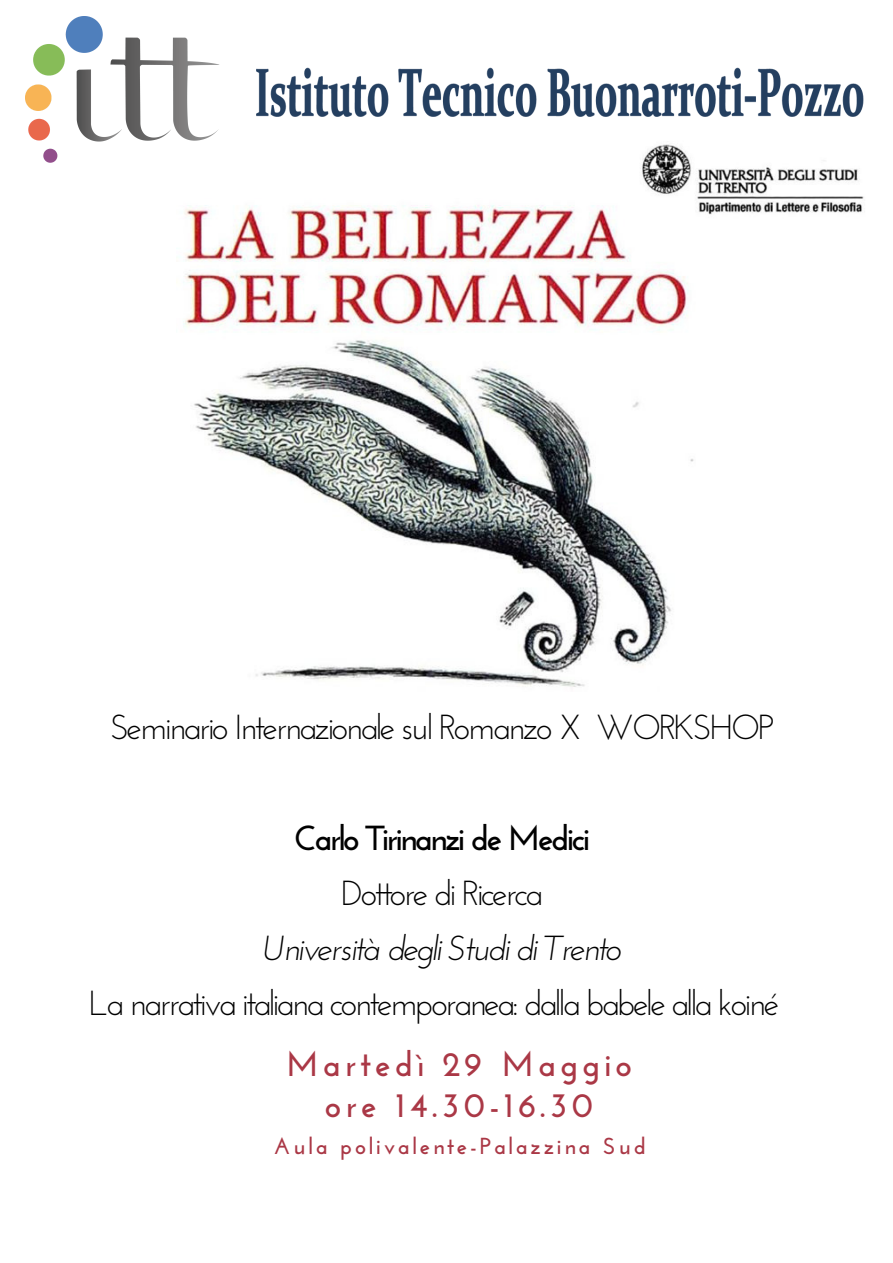
<style>
.page{position:relative;width:893px;height:1263px;background:#fff}
.page>*{position:absolute;margin:0;border:0;box-sizing:border-box;transform-origin:0 0}
.t1{font:34.72px "Josefin Sans";letter-spacing:-.07em;color:#000}
.t2{font:700 34.72px/40.5px "Josefin Sans";letter-spacing:.12em;color:#aa3846;text-align:center}
.t3{font:italic 34.72px "Josefin Sans";letter-spacing:-.07em;color:#000}
.t4{font:700 34.72px "Josefin Sans";letter-spacing:-.07em;color:#000}
.t5{font:700 23.17px "Josefin Sans";letter-spacing:.12em;color:#aa3846}
</style>
<div class="page">
<img style="left:26px;top:17px;width:194px;height:146px">
<img style="left:256px;top:67px;width:608px;height:50px">
<img style="left:183px;top:205px;width:511px;height:482px">
<img style="left:634px;top:144px;width:230px;height:75px">
<p class="t1" style="left:110px;top:713px;width:665px">Seminario Internazionale sul Romanzo X WORKSHOP</p>
<p class="t4" style="left:294px;top:824px;width:298px">Carlo Tirinanzi de Medici</p>
<p class="t1" style="left:341px;top:879px;width:204px">Dottore di Ricerca</p>
<p class="t3" style="left:263px;top:934px;width:360px">Università degli Studi di Trento</p>
<p class="t1" style="left:88px;top:989px;width:693px">La narrativa italiana contemporanea: dala babele ala koiné</p>
<p class="t2" style="left:286px;top:1047px;width:347px">Martedì 29 Maggio ore 14.30-16.30</p>
<p class="t5" style="left:274px;top:1137px;width:374px">Aula polivalente-Palazzina Sud</p>
</div>
